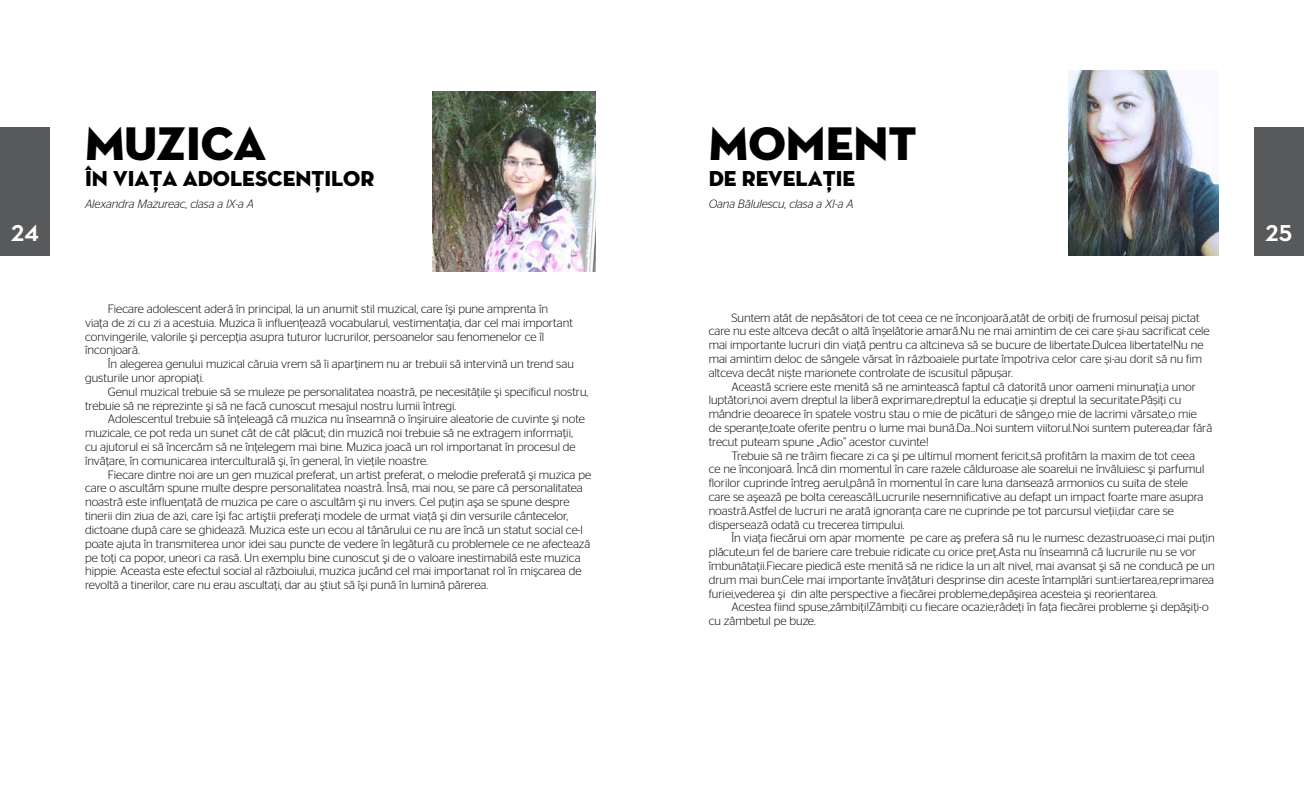
<style>
.page{position:relative;width:1304px;height:794px;background:#fff}
.page>*{position:absolute;margin:0;border:0;box-sizing:border-box;transform-origin:0 0}
.t1{font:48px "Neutra Disp Titling";color:#000}
.t2{font:700 30px "Neutra Disp";color:#fff}
.t3{font:22px "Neutra Disp Titling";color:#000}
.t4{font:300 12px/13.8px "Stag Sans";color:#000}
.t5{font:italic 300 12px "Stag Sans";letter-spacing:-.01em;color:#000}
</style>
<div class="page">
<div style="left:0;top:128px;width:50px;height:128px;background:#58595b"></div>
<div style="left:1254px;top:128px;width:50px;height:128px;background:#58595b"></div>
<img style="left:433px;top:91px;width:162px;height:180px">
<img style="left:1069px;top:71px;width:150px;height:185px">
<h1 class="t1" style="left:85px;top:114px;width:183px">MUZICA</h1>
<h3 class="t3" style="left:85px;top:164px;width:291px">ÎN VIAŢA ADOLESCENŢILOR</h3>
<p class="t5" style="left:85px;top:198px;width:171px">Alexandra Mazureac, clasa a IX-a A</p>
<h1 class="t1" style="left:709px;top:114px;width:210px">MOMENT</h1>
<h3 class="t3" style="left:709px;top:164px;width:148px">DE REVELAȚIE</h3>
<p class="t5" style="left:709px;top:198px;width:147px">Oana Bălulescu, clasa a XI-a A</p>
<h2 class="t2" style="left:11px;top:214px;width:29px">24</h2>
<h2 class="t2" style="left:1266px;top:214px;width:28px">25</h2>
<p class="t4" style="left:85px;top:302px;width:489px;text-indent:23px">Fiecare adolescent aderă în principal, la un anumit stil muzical, care îşi pune amprenta în viaţa de zi cu zi a acestuia. Muzica îi influenţează vocabularul, vestimentaţia, dar cel mai important convingerile, valorile şi percepţia asupra tuturor lucrurilor, persoanelor sau fenomenelor ce îl înconjoară.</p>
<p class="t4" style="left:85px;top:357px;width:490px;text-indent:23px">În alegerea genului muzical căruia vrem să îi aparţinem nu ar trebuii să intervină un trend sau gusturile unor apropiaţi.</p>
<p class="t4" style="left:85px;top:384px;width:505px;text-indent:23px">Genul muzical trebuie să se muleze pe personalitatea noastră, pe necesităţile şi specificul nostru, trebuie să ne reprezinte şi să ne facă cunoscut mesajul nostru lumii întregi.</p>
<p class="t4" style="left:85px;top:412px;width:501px;text-indent:23px">Adolescentul trebuie să înțeleagă că muzica nu înseamnă o înşiruire aleatorie de cuvinte şi note muzicale, ce pot reda un sunet cât de cât plăcut; din muzică noi trebuie să ne extragem informaţii, cu ajutorul ei să încercăm să ne înţelegem mai bine. Muzica joacă un rol importanat în procesul de învăţare, în comunicarea interculturală şi, în general, în vieţile noastre.</p>
<p class="t4" style="left:85px;top:467px;width:508px;text-indent:23px">Fiecare dintre noi are un gen muzical preferat, un artist preferat, o melodie preferată şi muzica pe care o ascultăm spune multe despre personalitatea noastră. Însă, mai nou, se pare că personalitatea noastră este influenţată de muzica pe care o ascultăm şi nu invers. Cel puţin aşa se spune despre tinerii din ziua de azi, care îşi fac artiştii preferaţi modele de urmat viaţă şi din versurile cântecelor, dictoane după care se ghidează. Muzica este un ecou al tânărului ce nu are încă un statut social ce-l poate ajuta în transmiterea unor idei sau puncte de vedere în legătură cu problemele ce ne afectează pe toţi ca popor, uneori ca rasă. Un exemplu bine cunoscut şi de o valoare inestimabilă este muzica hippie. Aceasta este efectul social al războiului, muzica jucând cel mai importanat rol în mişcarea de revoltă a tinerilor, care nu erau ascultaţi, dar au ştiut să îşi pună în lumină părerea.</p>
<p class="t4" style="left:709px;top:310px;width:502px;text-indent:23px">Suntem atât de nepăsători de tot ceea ce ne înconjoară,atât de orbiți de frumosul peisaj pictat care nu este altceva decât o altă înșelătorie amară.Nu ne mai amintim de cei care și-au sacrificat cele mai importante lucruri din viață pentru ca altcineva să se bucure de libertate.Dulcea libertate!Nu ne mai amintim deloc de sângele vărsat în războaiele purtate împotriva celor care și-au dorit să nu fim altceva decât niște marionete controlate de iscusitul păpușar.</p>
<p class="t4" style="left:709px;top:379px;width:505px;text-indent:23px">Această scriere este menită să ne amintească faptul că datorită unor oameni minunați,a unor luptători,noi avem dreptul la liberă exprimare,dreptul la educație și dreptul la securitate.Pășiți cu mândrie deoarece în spatele vostru stau o mie de picături de sânge,o mie de lacrimi vărsate,o mie de speranțe,toate oferite pentru o lume mai bună.Da...Noi suntem viitorul.Noi suntem puterea,dar fără trecut puteam spune „Adio” acestor cuvinte!</p>
<p class="t4" style="left:709px;top:448px;width:497px;text-indent:23px">Trebuie să ne trăim fiecare zi ca şi pe ultimul moment fericit,să profităm la maxim de tot ceea ce ne înconjoară. Încă din momentul în care razele călduroase ale soarelui ne învăluiesc şi parfumul florilor cuprinde întreg aerul,până în momentul în care luna dansează armonios cu suita de stele care se aşează pe bolta cerească!Lucrurile nesemnificative au defapt un impact foarte mare asupra noastră.Astfel de lucruri ne arată ignoranţa care ne cuprinde pe tot parcursul vieţii,dar care se dispersează odată cu trecerea timpului.</p>
<p class="t4" style="left:709px;top:531px;width:508px;text-indent:23px">În viaţa fiecărui om apar momente pe care aş prefera să nu le numesc dezastruoase,ci mai puţin plăcute,un fel de bariere care trebuie ridicate cu orice preţ.Asta nu înseamnă că lucrurile nu se vor îmbunătaţii.Fiecare piedică este menită să ne ridice la un alt nivel, mai avansat şi să ne conducă pe un drum mai bun.Cele mai importante învăţături desprinse din aceste întamplări sunt:iertarea,reprimarea furiei,vederea şi din alte perspective a fiecărei probleme,depăşirea acesteia şi reorientarea.</p>
<p class="t4" style="left:709px;top:600px;width:502px;text-indent:23px">Acestea fiind spuse,zâmbiţi!Zâmbiţi cu fiecare ocazie,râdeţi în faţa fiecărei probleme şi depăşiţi-o cu zâmbetul pe buze.</p>
</div>
